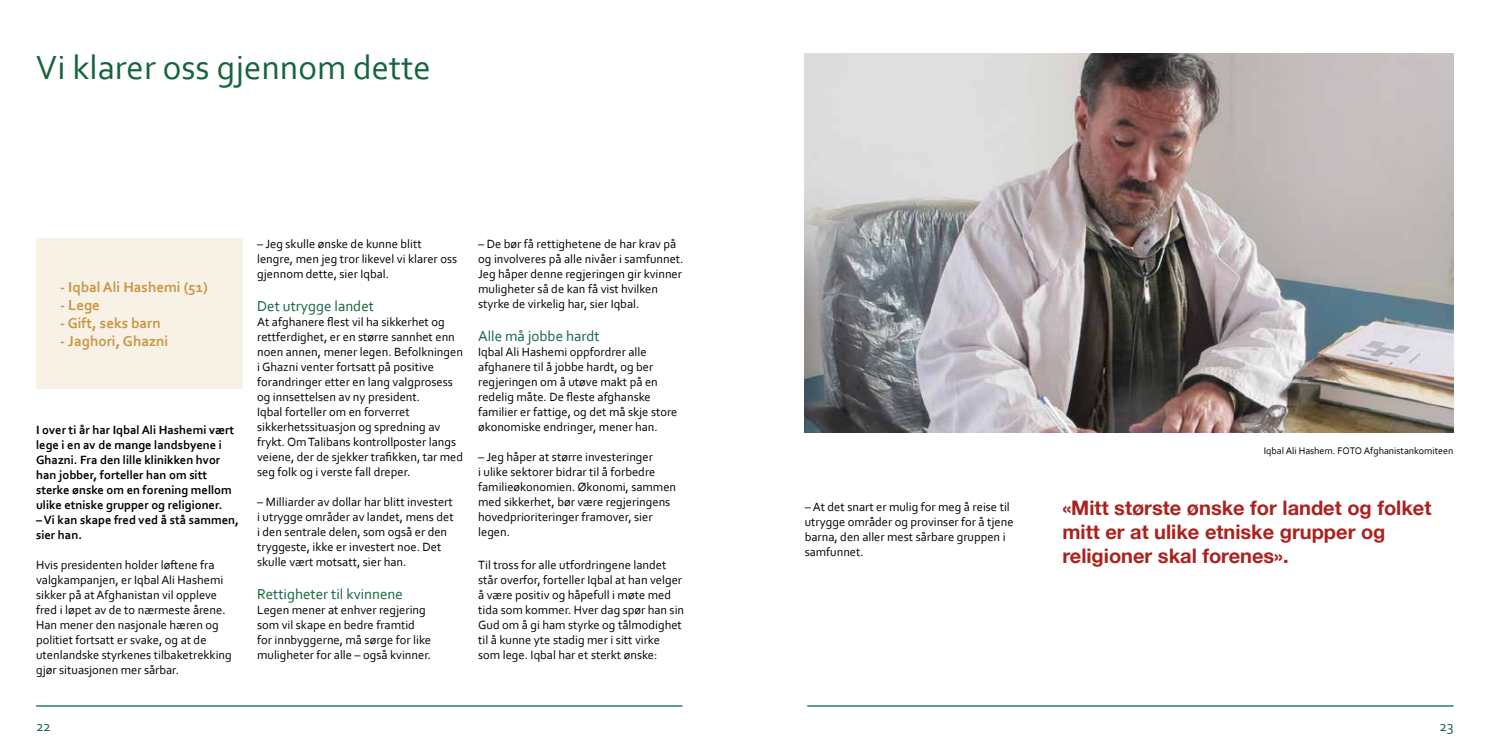
<style>
.page{position:relative;width:1489px;height:745px;background:#fff}
.page>*{position:absolute;margin:0;border:0;box-sizing:border-box;transform-origin:0 0}
.t1{font:35px "Corbel";color:#13653c}
.t2{font:700 20px/24px "Helvetica Neue";color:#aa221e}
.t3{font:700 15px/18px "Corbel";color:#c89743}
.t4{font:15px "Corbel";color:#13653c}
.t5{font:12.5px/15px "Corbel";color:#000}
.t6{font:700 12.5px/15px "Corbel";color:#000}
.t7{font:10px "Corbel";color:#000}
</style>
<div class="page">
<hr style="left:36px;top:704px;width:646px;height:2px;background:#006838">
<hr style="left:807px;top:704px;width:646px;height:2px;background:#006838">
<div style="left:36px;top:238px;width:206px;height:150px;background:#f7f1e6"></div>
<img style="left:804px;top:53px;width:648px;height:379px">
<h1 class="t1" style="left:36px;top:46px;width:396px">Vi klarer oss gjennom dette</h1>
<p class="t3" style="left:68px;top:277px;width:148px">Skolee ev<br>Ugift<br>Faizabad, Badakhshan</p>
<p class="t3" style="left:60px;top:278px;width:149px">- Iqbal Ali Hashemi (51)</p>
<p class="t3" style="left:60px;top:296px;width:41px">- Lege</p>
<p class="t3" style="left:60px;top:314px;width:102px">- Gift, seks barn</p>
<p class="t3" style="left:60px;top:332px;width:110px">- Jaghori, Ghazni</p>
<p class="t6" style="left:36px;top:421px;width:200px">I over ti år har Iqbal Ali Hashemi vært lege i en av de mange landsbyene i Ghazni. Fra den lille klinikken hvor han jobber, forteller han om sitt sterke ønske om en forening mellom ulike etniske grupper og religioner.</p>
<p class="t6" style="left:36px;top:511px;width:204px">– Vi kan skape fred ved å stå sammen, sier han.</p>
<p class="t5" style="left:36px;top:556px;width:197px">Hvis presidenten holder løftene fra valgkampanjen, er Iqbal Ali Hashemi sikker på at Afghanistan vil oppleve fred i løpet av de to nærmeste årene.<br>Han mener den nasjonale hæren og politiet fortsatt er svake, og at de utenlandske styrkenes tilbaketrekking gjør situasjonen mer sårbar.</p>
<p class="t5" style="left:257px;top:236px;width:201px">– Jeg skulle ønske de kunne blitt lengre, men jeg tror likevel vi klarer oss gjennom dette, sier Iqbal.</p>
<p class="t4" style="left:257px;top:296px;width:118px">Det utrygge landet</p>
<p class="t5" style="left:257px;top:314px;width:207px">At afghanere flest vil ha sikkerhet og rettferdighet, er en større sannhet enn noen annen, mener legen. Befolkningen i Ghazni venter fortsatt på positive forandringer etter en lang valgprosess og innsettelsen av ny president.<br>Iqbal forteller om en forverret sikkerhetssituasjon og spredning av frykt. Om Talibans kontrollposter langs veiene, der de sjekker trafikken, tar med seg folk og i verste fall dreper.</p>
<p class="t5" style="left:257px;top:494px;width:198px">– Milliarder av dollar har blitt investert i utrygge områder av landet, mens det i den sentrale delen, som også er den tryggeste, ikke er investert noe. Det skulle vært motsatt, sier han.</p>
<p class="t4" style="left:257px;top:584px;width:147px">Rettigheter til kvinnene</p>
<p class="t5" style="left:257px;top:602px;width:175px">Legen mener at enhver regjering som vil skape en bedre framtid for innbyggerne, må sørge for like muligheter for alle – også kvinner.</p>
<p class="t5" style="left:478px;top:236px;width:207px">– De bør få rettighetene de har krav på og involveres på alle nivåer i samfunnet.<br>Jeg håper denne regjeringen gir kvinner muligheter så de kan få vist hvilken styrke de virkelig har, sier Iqbal.</p>
<p class="t4" style="left:478px;top:326px;width:123px">Alle må jobbe hardt</p>
<p class="t5" style="left:478px;top:344px;width:201px">Iqbal Ali Hashemi oppfordrer alle afghanere til å jobbe hardt, og ber regjeringen om å utøve makt på en redelig måte. De fleste afghanske familier er fattige, og det må skje store økonomiske endringer, mener han.</p>
<p class="t5" style="left:478px;top:449px;width:199px">– Jeg håper at større investeringer<br>i ulike sektorer bidrar til å forbedre familieøkonomien. Økonomi, sammen med sikkerhet, bør være regjeringens hovedprioriteringer framover, sier legen.</p>
<p class="t5" style="left:478px;top:557px;width:207px">Til tross for alle utfordringene landet står overfor, forteller Iqbal at han velger å være positiv og håpefull i møte med tida som kommer. Hver dag spør han sin Gud om å gi ham styrke og tålmodighet til å kunne yte stadig mer i sitt virke som lege. Iqbal har et sterkt ønske:</p>
<p class="t7" style="left:1263px;top:443px;width:191px">Iqbal Ali Hashem. FOTO Afghanistankomiteen</p>
<p class="t5" style="left:804px;top:499px;width:210px">– At det snart er mulig for meg å reise til utrygge områder og provinser for å tjene barna, den aller mest sårbare gruppen i samfunnet.</p>
<h2 class="t2" style="left:1062px;top:496px;width:370px">«Mitt største ønske for landet og folket mitt er at ulike etniske grupper og religioner skal forenes».</h2>
<p class="t4" style="left:36px;top:716px;width:16px">22</p>
<p class="t4" style="left:1439px;top:716px;width:16px">23</p>
</div>
